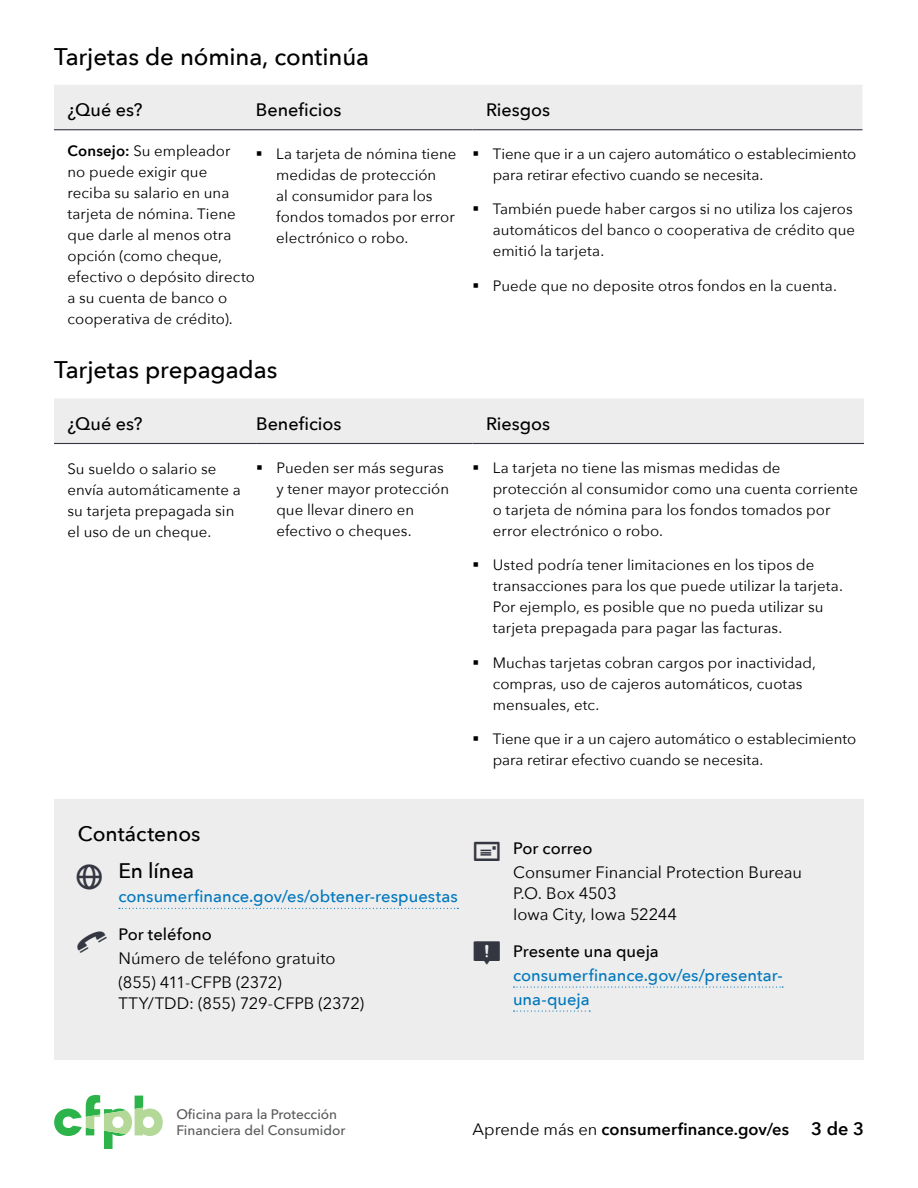
<style>
.page{position:relative;width:918px;height:1188px;background:#fff}
.page>*{position:absolute;margin:0;border:0;box-sizing:border-box;transform-origin:0 0}
.regular{font:500 24px "Avenir Next";letter-spacing:-.005em;color:#000}
.regular-2{font:500 21px "Avenir Next";letter-spacing:-.005em;color:#000}
.paragraph{font:500 21px "Avenir Next";letter-spacing:-.005em;color:#000}
.regular-3{font:500 18px "Avenir Next";color:#000}
.paragraph-2{font:16.5px/24px "Avenir Next";color:#000}
.paragraph-3{font:500 16.5px/24px "Avenir Next";color:#0077be}
.paragraph-4{font:600 16.5px "Avenir Next";letter-spacing:.005em;color:#000}
.money_definition{font:15px/21px "Avenir Next";letter-spacing:.005em;color:#000}
.t1{font:500 13.65px/16.4px "Avenir Next";color:#58595b}
.s1{font-weight:600}
.s2{font-weight:500}
.s3{color:#000}
.s4{font-weight:400}
.s5{font-size:18px}
</style>
<div class="page">
<svg style="left:54px;top:1095px;width:109px;height:54px"></svg>
<div style="left:54px;top:799px;width:810px;height:261px;background:#ecedec"></div>
<div style="left:54px;top:399px;width:810px;height:44px;background:#ecedec"></div>
<hr style="left:54px;top:443px;width:202px;height:1px;background:#343741">
<hr style="left:256px;top:443px;width:216px;height:1px;background:#343741">
<hr style="left:472px;top:443px;width:392px;height:1px;background:#343741">
<svg style="left:119px;top:908px;width:339px;height:1px"></svg>
<svg style="left:514px;top:987px;width:269px;height:1px"></svg>
<svg style="left:514px;top:1011px;width:76px;height:1px"></svg>
<div style="left:54px;top:85px;width:808px;height:44px;background:#ecedec"></div>
<hr style="left:54px;top:129px;width:202px;height:1px;background:#343741">
<hr style="left:256px;top:129px;width:216px;height:1px;background:#343741">
<hr style="left:472px;top:129px;width:390px;height:1px;background:#343741">
<p class="regular" style="left:54px;top:36px;width:317px">Tarjetas de nómina, continúa</p>
<p class="regular-3" style="left:68px;top:95px;width:76px">¿Qué es?</p>
<p class="regular-3" style="left:256px;top:95px;width:87px">Beneficios</p>
<p class="regular-3" style="left:486px;top:95px;width:66px">Riesgos</p>
<p class="money_definition" style="left:68px;top:139px;width:189px"><span class="s1">Consejo:</span> Su empleador<br>no puede exigir que<br>reciba su salario en una tarjeta de nómina. Tiene que darle al menos otra opción (como cheque, efectivo o depósito directo a su cuenta de banco o cooperativa de crédito).</p>
<p class="money_definition" style="left:276px;top:142px;width:182px;text-indent:-20px">▪ La tarjeta de nómina tiene medidas de protección<br>al consumidor para los fondos tomados por error electrónico o robo.</p>
<p class="money_definition" style="left:493px;top:142px;width:365px;text-indent:-20px">▪ Tiene que ir a un cajero automático o establecimiento para retirar efectivo cuando se necesita.</p>
<p class="money_definition" style="left:493px;top:198px;width:364px;text-indent:-20px">▪ También puede haber cargos si no utiliza los cajeros automáticos del banco o cooperativa de crédito que emitió la tarjeta.</p>
<p class="money_definition" style="left:472px;top:274px;width:366px">▪ Puede que no deposite otros fondos en la cuenta.</p>
<p class="regular" style="left:54px;top:349px;width:225px">Tarjetas prepagadas</p>
<p class="regular-3" style="left:68px;top:408px;width:76px">¿Qué es?</p>
<p class="regular-3" style="left:256px;top:408px;width:87px">Beneficios</p>
<p class="regular-3" style="left:486px;top:408px;width:66px">Riesgos</p>
<p class="money_definition" style="left:68px;top:458px;width:175px">Su sueldo o salario se envía automáticamente a su tarjeta prepagada sin el uso de un cheque.</p>
<p class="money_definition" style="left:276px;top:456px;width:174px;text-indent:-20px">▪ Pueden ser más seguras y tener mayor protección que llevar dinero en efectivo o cheques.</p>
<p class="money_definition" style="left:493px;top:456px;width:367px;text-indent:-20px">▪ La tarjeta no tiene las mismas medidas de protección al consumidor como una cuenta corriente o tarjeta de nómina para los fondos tomados por error electrónico o robo.</p>
<p class="money_definition" style="left:493px;top:554px;width:352px;text-indent:-20px">▪ Usted podría tener limitaciones en los tipos de transacciones para los que puede utilizar la tarjeta.<br>Por ejemplo, es posible que no pueda utilizar su tarjeta prepagada para pagar las facturas.</p>
<p class="money_definition" style="left:493px;top:651px;width:325px;text-indent:-20px">▪ Muchas tarjetas cobran cargos por inactividad, compras, uso de cajeros automáticos, cuotas mensuales, etc.</p>
<p class="money_definition" style="left:493px;top:728px;width:365px;text-indent:-20px">▪ Tiene que ir a un cajero automático o establecimiento para retirar efectivo cuando se necesita.</p>
<p class="regular-2" style="left:78px;top:816px;width:124px">Contáctenos</p>
<p class="paragraph" style="left:118px;top:853px;width:77px">En línea</p>
<p class="paragraph-3" style="left:118px;top:884px;width:341px">consumerfinance.gov/es/obtener-respuestas</p>
<p class="paragraph-2" style="left:118px;top:921px;width:219px"><span class="s2">Por teléfono<br></span>Número de teléfono gratuito (855) 411-CFPB (2372)</p>
<p class="paragraph-2" style="left:118px;top:990px;width:247px">TTY/TDD: (855) 729-CFPB (2372)</p>
<p class="paragraph-2" style="left:513px;top:835px;width:291px"><span class="s2">Por correo<br></span>Consumer Financial Protection Bureau</p>
<p class="paragraph-2" style="left:513px;top:882px;width:166px;line-height:21px">P.O. Box 4503<br>Iowa City, Iowa 52244</p>
<p class="paragraph-3" style="left:513px;top:939px;width:271px"><span class="s3">Presente una queja </span>consumerfinance.gov/es/presentar&shy;una-queja</p>
<p class="t1" style="left:176px;top:1106px;width:171px">Oficina para la Protección<br>Financiera del Consumidor</p>
<p class="paragraph-4" style="left:472px;top:1115px;width:393px"><span class="s4">Aprende más en</span> consumerfinance.gov/es <span class="s5">3 de 3</span></p>
</div>
